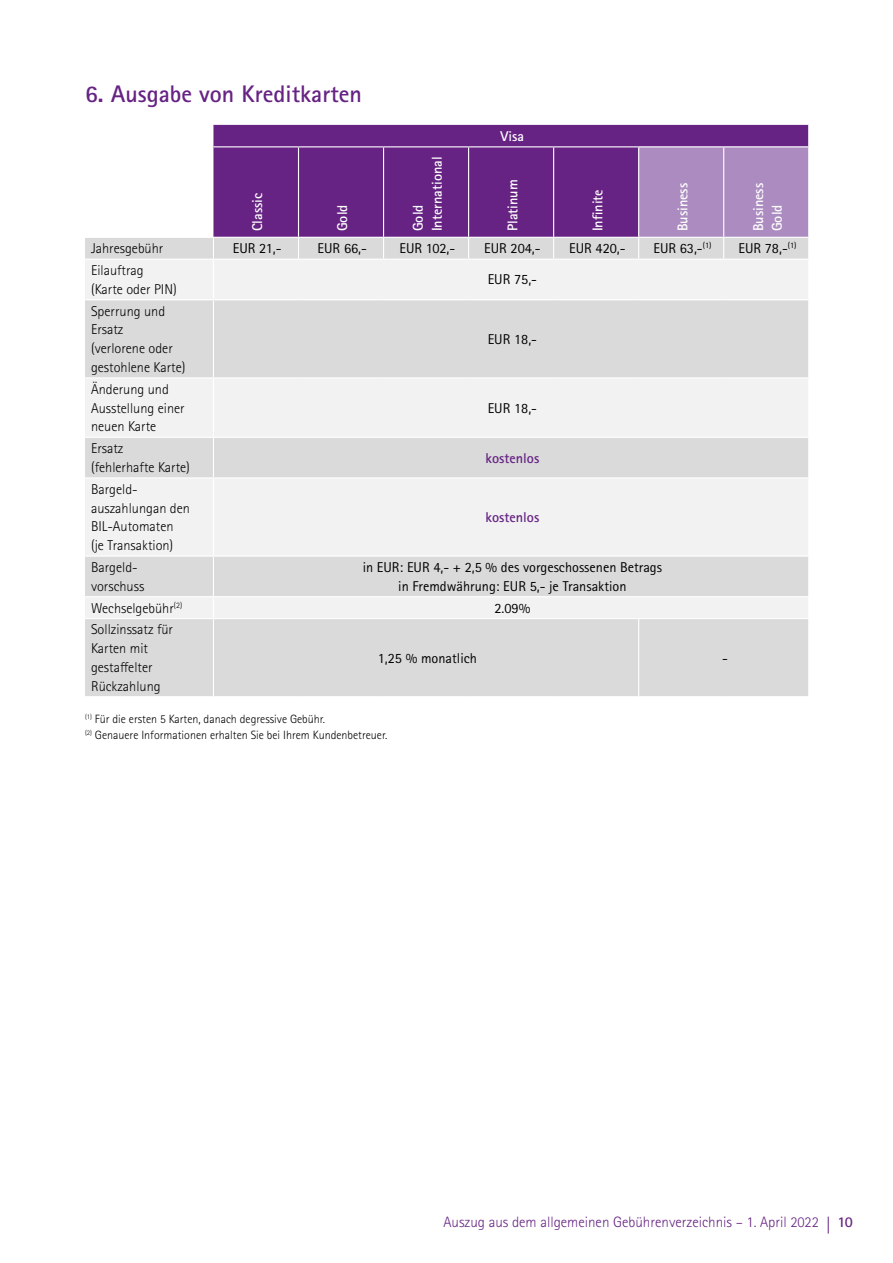
<style>
.page{position:relative;width:893px;height:1263px;background:#fff}
.page>*{position:absolute;margin:0;border:0;box-sizing:border-box;transform-origin:0 0}
.t1{font:700 24px "Rotis Sans Serif Std";color:#662383}
.t2{font:300 15px "Rotis Sans Serif Std";color:#662383}
.t3{font:300 14.25px/18.8px "Rotis Sans Serif Std";color:#000}
.t4{font:14.25px/18.8px "Rotis Sans Serif Std";color:#000;text-align:center}
.t5{font:700 14.25px/18.8px "Rotis Sans Serif Std";color:#fff}
.t6{font:700 14.25px "Rotis Sans Serif Std";color:#662383}
.t7{font:300 12px/16.5px "Rotis Sans Serif Std";color:#000}
.s1{font-weight:700}
</style>
<div class="page">
<svg style="left:828px;top:1216px;width:1px;height:17px"></svg>
<div style="left:213px;top:125px;width:425px;height:112px;background:#662383"></div>
<div style="left:85px;top:238px;width:723px;height:458px;background:#dadada"></div>
<svg style="left:85px;top:260px;width:723px;height:358px;fill:#f2f2f2"></svg>
<svg style="left:213px;top:238px;width:1px;height:21px"></svg>
<hr style="left:213px;top:260px;width:1px;height:39px;background:#fff">
<hr style="left:213px;top:300px;width:1px;height:77px;background:#fff">
<hr style="left:213px;top:378px;width:1px;height:59px;background:#fff">
<hr style="left:213px;top:438px;width:1px;height:39px;background:#fff">
<hr style="left:213px;top:478px;width:1px;height:77px;background:#fff">
<hr style="left:213px;top:557px;width:1px;height:39px;background:#fff">
<svg style="left:213px;top:597px;width:1px;height:21px"></svg>
<hr style="left:213px;top:619px;width:1px;height:77px;background:#fff">
<hr style="left:213px;top:146px;width:85px;height:1px;background:#fff">
<hr style="left:298px;top:146px;width:86px;height:1px;background:#fff">
<hr style="left:298px;top:147px;width:1px;height:90px;background:#fff">
<hr style="left:384px;top:146px;width:85px;height:1px;background:#fff">
<hr style="left:383px;top:147px;width:1px;height:90px;background:#fff">
<hr style="left:469px;top:146px;width:85px;height:1px;background:#fff">
<hr style="left:468px;top:147px;width:1px;height:90px;background:#fff">
<hr style="left:554px;top:146px;width:85px;height:1px;background:#fff">
<hr style="left:553px;top:147px;width:1px;height:90px;background:#fff">
<svg style="left:298px;top:238px;width:1px;height:21px"></svg>
<svg style="left:383px;top:238px;width:1px;height:21px"></svg>
<svg style="left:468px;top:238px;width:1px;height:21px"></svg>
<svg style="left:553px;top:238px;width:1px;height:21px"></svg>
<svg style="left:638px;top:125px;width:171px;height:134px;background:#aa8bbc"></svg>
<hr style="left:85px;top:259px;width:128px;height:1px;background:#fff">
<hr style="left:213px;top:259px;width:85px;height:1px;background:#fff">
<hr style="left:298px;top:259px;width:86px;height:1px;background:#fff">
<hr style="left:384px;top:259px;width:85px;height:1px;background:#fff">
<hr style="left:469px;top:259px;width:85px;height:1px;background:#fff">
<hr style="left:554px;top:259px;width:85px;height:1px;background:#fff">
<hr style="left:639px;top:259px;width:85px;height:1px;background:#fff">
<hr style="left:724px;top:259px;width:85px;height:1px;background:#fff">
<hr style="left:85px;top:299px;width:128px;height:1px;background:#fff">
<hr style="left:213px;top:299px;width:85px;height:1px;background:#fff">
<hr style="left:298px;top:299px;width:86px;height:1px;background:#fff">
<hr style="left:384px;top:299px;width:85px;height:1px;background:#fff">
<hr style="left:469px;top:299px;width:85px;height:1px;background:#fff">
<hr style="left:554px;top:299px;width:85px;height:1px;background:#fff">
<hr style="left:639px;top:299px;width:85px;height:1px;background:#fff">
<hr style="left:724px;top:299px;width:85px;height:1px;background:#fff">
<hr style="left:85px;top:377px;width:128px;height:1px;background:#fff">
<hr style="left:213px;top:377px;width:85px;height:1px;background:#fff">
<hr style="left:298px;top:377px;width:86px;height:1px;background:#fff">
<hr style="left:384px;top:377px;width:85px;height:1px;background:#fff">
<hr style="left:469px;top:377px;width:85px;height:1px;background:#fff">
<hr style="left:554px;top:377px;width:85px;height:1px;background:#fff">
<hr style="left:639px;top:377px;width:85px;height:1px;background:#fff">
<hr style="left:724px;top:377px;width:85px;height:1px;background:#fff">
<hr style="left:85px;top:437px;width:128px;height:1px;background:#fff">
<hr style="left:213px;top:437px;width:85px;height:1px;background:#fff">
<hr style="left:298px;top:437px;width:86px;height:1px;background:#fff">
<hr style="left:384px;top:437px;width:85px;height:1px;background:#fff">
<hr style="left:469px;top:437px;width:85px;height:1px;background:#fff">
<hr style="left:554px;top:437px;width:85px;height:1px;background:#fff">
<hr style="left:639px;top:437px;width:85px;height:1px;background:#fff">
<hr style="left:724px;top:437px;width:85px;height:1px;background:#fff">
<hr style="left:85px;top:477px;width:128px;height:1px;background:#fff">
<hr style="left:213px;top:477px;width:85px;height:1px;background:#fff">
<hr style="left:298px;top:477px;width:86px;height:1px;background:#fff">
<hr style="left:384px;top:477px;width:85px;height:1px;background:#fff">
<hr style="left:469px;top:477px;width:85px;height:1px;background:#fff">
<hr style="left:554px;top:477px;width:85px;height:1px;background:#fff">
<hr style="left:639px;top:477px;width:85px;height:1px;background:#fff">
<hr style="left:724px;top:477px;width:85px;height:1px;background:#fff">
<hr style="left:85px;top:555px;width:128px;height:2px;background:#fff">
<hr style="left:213px;top:555px;width:85px;height:2px;background:#fff">
<hr style="left:298px;top:555px;width:86px;height:2px;background:#fff">
<hr style="left:384px;top:555px;width:85px;height:2px;background:#fff">
<hr style="left:469px;top:555px;width:85px;height:2px;background:#fff">
<hr style="left:554px;top:555px;width:85px;height:2px;background:#fff">
<hr style="left:639px;top:555px;width:85px;height:2px;background:#fff">
<hr style="left:724px;top:555px;width:85px;height:2px;background:#fff">
<hr style="left:85px;top:596px;width:128px;height:1px;background:#fff">
<hr style="left:213px;top:596px;width:85px;height:1px;background:#fff">
<hr style="left:298px;top:596px;width:86px;height:1px;background:#fff">
<hr style="left:384px;top:596px;width:85px;height:1px;background:#fff">
<hr style="left:469px;top:596px;width:85px;height:1px;background:#fff">
<hr style="left:554px;top:596px;width:85px;height:1px;background:#fff">
<hr style="left:639px;top:596px;width:85px;height:1px;background:#fff">
<hr style="left:724px;top:596px;width:85px;height:1px;background:#fff">
<hr style="left:85px;top:618px;width:128px;height:1px;background:#fff">
<hr style="left:213px;top:618px;width:85px;height:1px;background:#fff">
<hr style="left:298px;top:618px;width:86px;height:1px;background:#fff">
<hr style="left:384px;top:618px;width:85px;height:1px;background:#fff">
<hr style="left:469px;top:618px;width:85px;height:1px;background:#fff">
<hr style="left:554px;top:618px;width:85px;height:1px;background:#fff">
<hr style="left:639px;top:618px;width:85px;height:1px;background:#fff">
<hr style="left:638px;top:619px;width:1px;height:77px;background:#fff">
<hr style="left:724px;top:618px;width:85px;height:1px;background:#fff">
<h1 class="t1" style="left:85px;top:79px;width:278px">6. Ausgabe von Kreditkarten</h1>
<p class="t5" style="left:248px;top:231px;width:40px;rotate:-90deg">Classic</p>
<p class="t5" style="left:333px;top:231px;width:28px;rotate:-90deg">Gold</p>
<p class="t5" style="left:409px;top:231px;width:76px;rotate:-90deg">Gold<br>International</p>
<p class="t5" style="left:501px;top:127px;width:25px">Visa</p>
<p class="t5" style="left:503px;top:231px;width:53px;rotate:-90deg">Platinum</p>
<p class="t5" style="left:588px;top:231px;width:43px;rotate:-90deg">Infinite</p>
<p class="t5" style="left:673px;top:231px;width:50px;rotate:-90deg">Business</p>
<p class="t5" style="left:749px;top:231px;width:50px;rotate:-90deg">Business<br>Gold</p>
<p class="t3" style="left:91px;top:239px;width:74px">Jahresgebühr</p>
<p class="t4" style="left:233px;top:239px;width:50px">EUR 21,-</p>
<p class="t4" style="left:318px;top:239px;width:51px">EUR 66,-</p>
<p class="t4" style="left:399px;top:239px;width:57px">EUR 102,-</p>
<p class="t4" style="left:484px;top:239px;width:58px">EUR 204,-</p>
<p class="t4" style="left:569px;top:239px;width:58px">EUR 420,-</p>
<p class="t4" style="left:653px;top:239px;width:60px">EUR 63,-<sup>(1)</sup></p>
<p class="t4" style="left:738px;top:239px;width:60px">EUR 78,-<sup>(1)</sup></p>
<p class="t3" style="left:91px;top:261px;width:87px">Eilauftrag (Karte oder PIN)</p>
<p class="t4" style="left:488px;top:270px;width:51px">EUR 75,-</p>
<p class="t3" style="left:91px;top:302px;width:96px">Sperrung und<br>Ersatz<br>(verlorene oder gestohlene Karte)</p>
<p class="t4" style="left:488px;top:330px;width:51px">EUR 18,-</p>
<p class="t3" style="left:91px;top:380px;width:95px">Änderung und<br>Ausstellung einer neuen Karte</p>
<p class="t4" style="left:488px;top:398px;width:51px">EUR 18,-</p>
<p class="t3" style="left:91px;top:439px;width:100px">Ersatz (fehlerhafte Karte)</p>
<p class="t6" style="left:485px;top:449px;width:55px">kostenlos</p>
<p class="t3" style="left:91px;top:480px;width:100px">Bargeld&shy;auszahlungan den<br>BIL-Automaten (je Transaktion)</p>
<p class="t6" style="left:485px;top:508px;width:55px">kostenlos</p>
<p class="t3" style="left:91px;top:558px;width:55px">Bargeld&shy;vorschuss</p>
<p class="t4" style="left:363px;top:558px;width:301px">in EUR: EUR 4,- + 2,5 % des vorgeschossenen Betrags in Fremdwährung: EUR 5,- je Transaktion</p>
<p class="t3" style="left:91px;top:599px;width:93px">Wechselgebühr<sup>(2)</sup></p>
<p class="t4" style="left:494px;top:598px;width:37px">2.09%</p>
<p class="t3" style="left:91px;top:620px;width:84px">Sollzinssatz für<br>Karten mit gestaffelter<br>Rückzahlung</p>
<p class="t4" style="left:378px;top:648px;width:101px">1,25 % monatlich</p>
<p class="t4" style="left:722px;top:648px;width:7px">-</p>
<p class="t7" style="left:85px;top:711px;width:304px"><sup>(1)</sup> Für die ersten 5 Karten, danach degressive Gebühr.<br><sup>(2)</sup> Genauere Informationen erhalten Sie bei Ihrem Kundenbetreuer.</p>
<p class="t2" style="left:443px;top:1213px;width:411px">Auszug aus dem allgemeinen Gebührenverzeichnis – 1. April 2022 <span class="s1">10</span></p>
</div>
